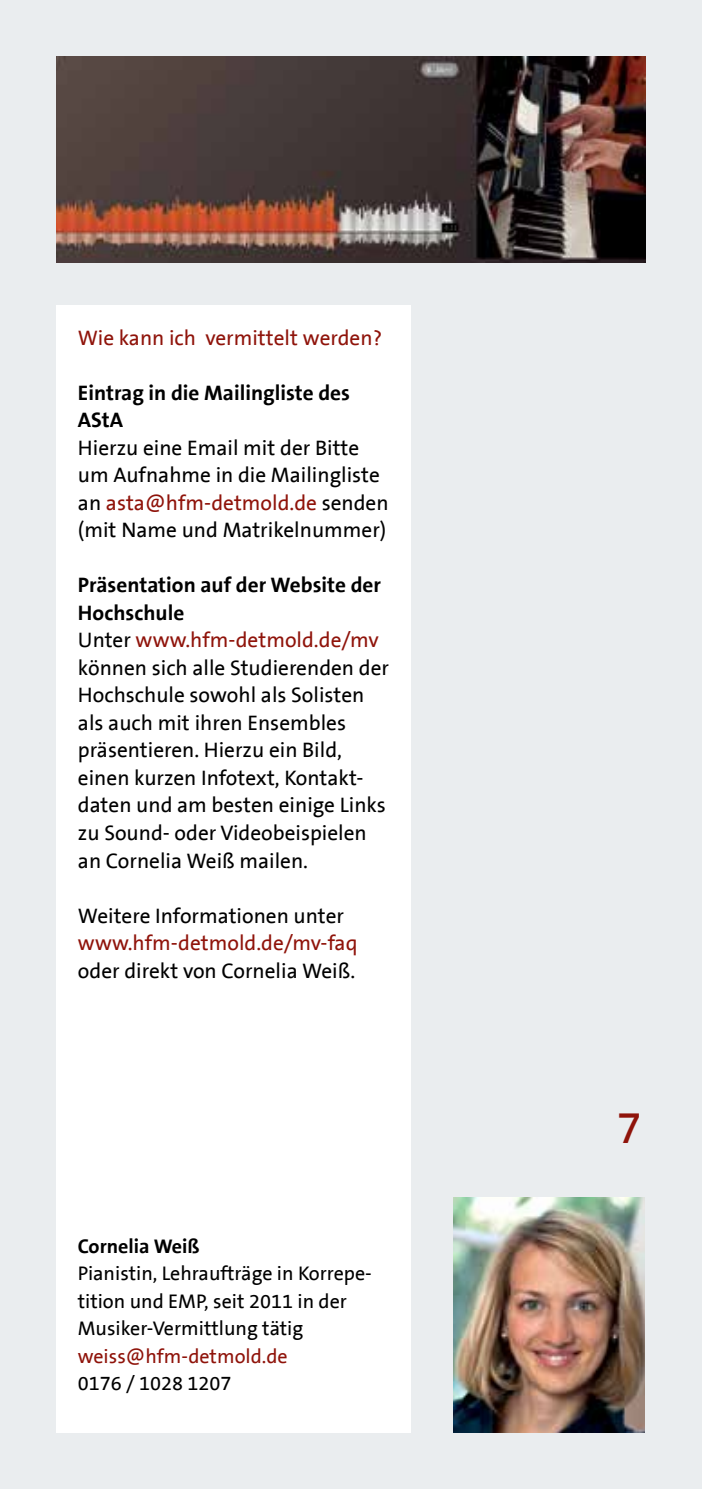
<style>
.page{position:relative;width:702px;height:1489px;background:#fff}
.page>*{position:absolute;margin:0;border:0;box-sizing:border-box;transform-origin:0 0}
.t1{font:45px "The Sans B5 Plain";color:#8f130a}
.t2{font:21.25px/27.5px "The Sans B5 Plain";color:#000}
.t3{font:700 21.25px/27.5px "The Sans B7";color:#000}
.t4{font:21.25px "The Sans B5 Plain";color:#8f130a}
.t5{font:20px/27.5px "The Sans B5 Plain";color:#000}
.t6{font:20px "The Sans B5 Plain";color:#8f130a}
.t7{font:700 20px "The Sans B7";color:#000}
.s1{color:#8f130a}
</style>
<div class="page">
<div style="left:0;top:0;width:702px;height:1488px;background:#eaedef"></div>
<div style="left:57px;top:305px;width:354px;height:1126px;background:#fff"></div>
<img style="left:454px;top:1197px;width:190px;height:234px">
<img style="left:57px;top:57px;width:588px;height:205px">
<p class="t4" style="left:78px;top:324px;width:305px">Wie kann ich vermittelt werden?</p>
<p class="t3" style="left:78px;top:379px;width:273px">Eintrag in die Mailingliste des<br>AStA</p>
<p class="t2" style="left:78px;top:434px;width:312px">Hierzu eine Email mit der Bitte um Aufnahme in die Mailingliste an <span class="s1">asta@hfm-detmold.de</span> senden (mit Name und Matrikelnummer)</p>
<p class="t3" style="left:78px;top:571px;width:304px">Präsentation auf der Website der<br>Hochschule</p>
<p class="t2" style="left:78px;top:626px;width:312px">Unter <span class="s1">www.hfm-detmold.de/mv </span>können sich alle Studierenden der<br>Hochschule sowohl als Solisten als auch mit ihren Ensembles präsentieren. Hierzu ein Bild, einen kurzen Infotext, Kontakt&shy;daten und am besten einige Links zu Sound- oder Videobeispielen an Cornelia Weiß mailen.</p>
<p class="t2" style="left:78px;top:901px;width:267px">Weitere Informationen unter</p>
<p class="t4" style="left:78px;top:929px;width:281px">www.hfm-detmold.de/mv-faq</p>
<p class="t2" style="left:78px;top:956px;width:279px">oder direkt von Cornelia Weiß.</p>
<p class="t7" style="left:78px;top:1232px;width:123px">Cornelia Weiß</p>
<p class="t5" style="left:78px;top:1259px;width:296px">Pianistin, Lehraufträge in Korrepe&shy;tition und EMP, seit 2011 in der<br>Musiker-Vermittlung tätig</p>
<p class="t6" style="left:78px;top:1342px;width:211px">weiss@hfm-detmold.de</p>
<p class="t5" style="left:78px;top:1369px;width:155px">0176 / 1028 1207</p>
<h1 class="t1" style="left:617px;top:1098px;width:26px">7</h1>
</div>
